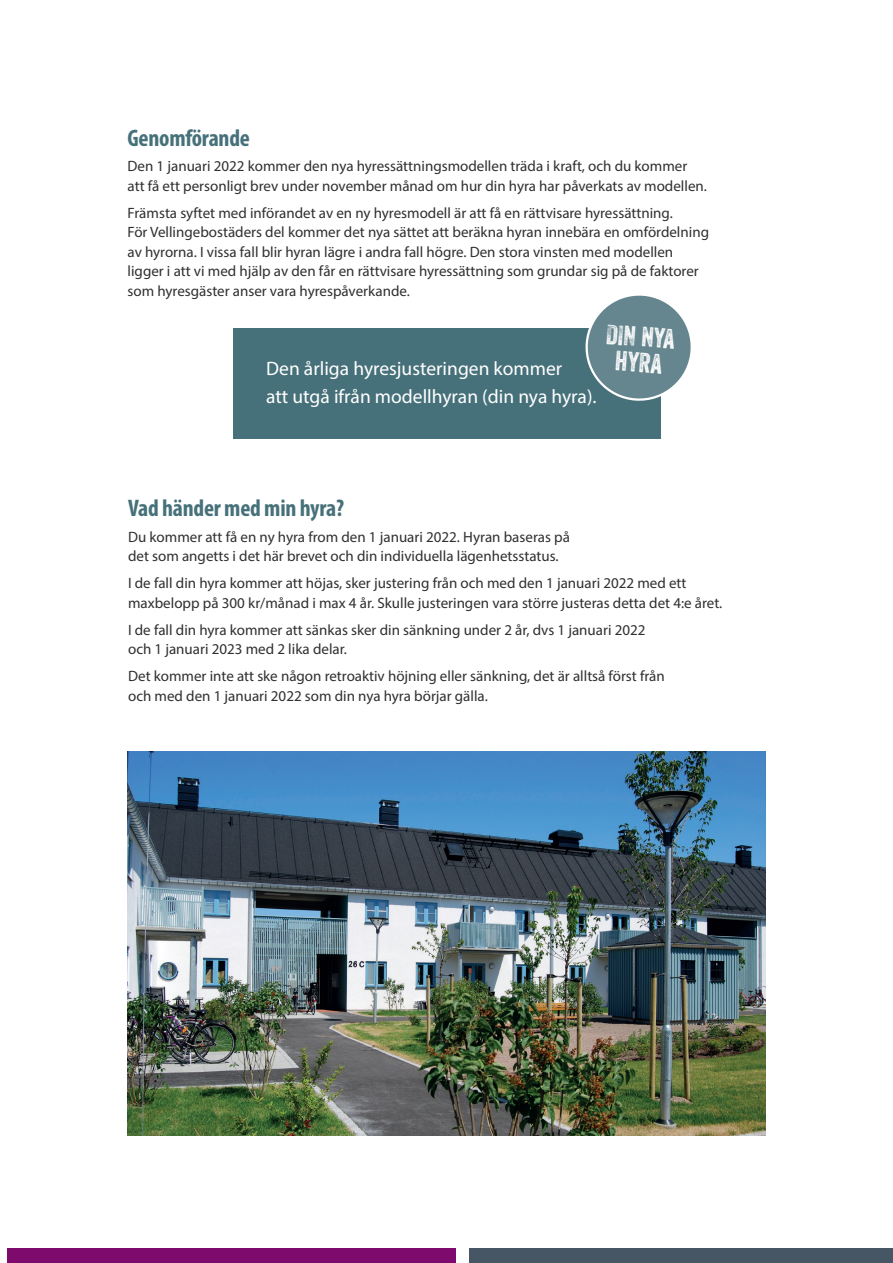
<style>
.page{position:relative;width:893px;height:1263px;background:#fff}
.page>*{position:absolute;margin:0;border:0;box-sizing:border-box;transform-origin:0 0}
.t1{font:27px/25.5px "Veneer Three";color:#fff;text-align:center}
.t2{font:700 condensed 24px "Myriad Pro";letter-spacing:-.01em;color:#47717a}
.t3{font:19.5px/28.5px "Myriad Pro";color:#fff}
.t4{font:15px/19.5px "Myriad Pro";color:#312f30}
</style>
<div class="page">
<div style="left:7px;top:1248px;width:448px;height:15px;background:#7e0a6d"></div>
<div style="left:469px;top:1248px;width:424px;height:15px;background:#465664"></div>
<div style="left:233px;top:329px;width:427px;height:110px;background:#47717a"></div>
<svg style="left:582px;top:295px;width:109px;height:107px"></svg>
<img style="left:128px;top:752px;width:637px;height:383px">
<h2 class="t2" style="left:128px;top:123px;width:124px">Genomförande</h2>
<p class="t4" style="left:128px;top:156px;width:581px">Den 1 januari 2022 kommer den nya hyressättningsmodellen träda i kraft, och du kommer att få ett personligt brev under november månad om hur din hyra har påverkats av modellen.</p>
<p class="t4" style="left:128px;top:203px;width:583px">Främsta syftet med införandet av en ny hyresmodell är att få en rättvisare hyressättning.<br>För Vellingebostäders del kommer det nya sättet att beräkna hyran innebära en omfördelning av hyrorna. I vissa fall blir hyran lägre i andra fall högre. Den stora vinsten med modellen ligger i att vi med hjälp av den får en rättvisare hyressättning som grundar sig på de faktorer som hyresgäster anser vara hyrespåverkande.</p>
<h3 class="t3" style="left:266px;top:354px;width:332px">Den årliga hyresjusteringen kommer<br>att utgå ifrån modellhyran (din nya hyra).</h3>
<h1 class="t1" style="left:607px;top:321px;width:70px;rotate:4deg">DIN nya hyra</h1>
<h2 class="t2" style="left:128px;top:493px;width:218px">Vad händer med min hyra?</h2>
<p class="t4" style="left:128px;top:527px;width:443px">Du kommer att få en ny hyra from den 1 januari 2022. Hyran baseras på det som angetts i det här brevet och din individuella lägenhetsstatus.</p>
<p class="t4" style="left:128px;top:573px;width:596px">I de fall din hyra kommer att höjas, sker justering från och med den 1 januari 2022 med ett maxbelopp på 300 kr/månad i max 4 år. Skulle justeringen vara större justeras detta det 4:e året.</p>
<p class="t4" style="left:128px;top:620px;width:519px">I de fall din hyra kommer att sänkas sker din sänkning under 2 år, dvs 1 januari 2022 och 1 januari 2023 med 2 lika delar.</p>
<p class="t4" style="left:128px;top:666px;width:538px">Det kommer inte att ske någon retroaktiv höjning eller sänkning, det är alltså först från och med den 1 januari 2022 som din nya hyra börjar gälla.</p>
</div>
